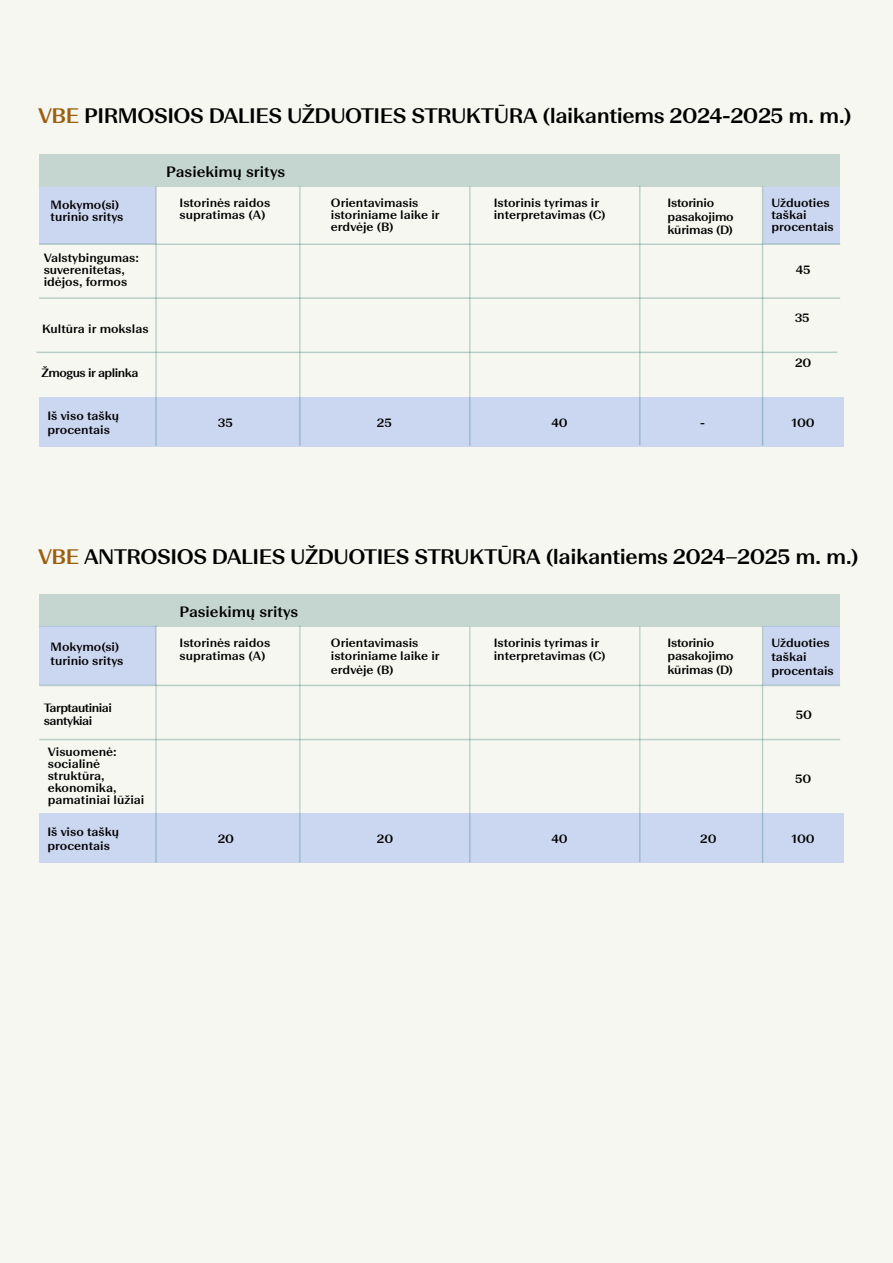
<style>
.page{position:relative;width:893px;height:1263px;background:#f6f7f1}
.page>*{position:absolute;margin:0;border:0;box-sizing:border-box;transform-origin:0 0}
.t1{font:500 21px "Beausite Fit";letter-spacing:-.02em;color:#000}
.t2{font:500 15px "Beausite Fit";color:#000}
.t3{font:500 12px/12px "Beausite Fit";color:#000}
.t4{font:500 12px/13.5px "Beausite Fit";letter-spacing:-.02em;color:#000}
.t5{font:500 12px/13.5px "Beausite Fit";letter-spacing:-.04em;color:#000}
.s1{color:#9a5e0e}
</style>
<div class="page">
<div style="left:39px;top:594px;width:801px;height:32px;background:#c5d6d1"></div>
<div style="left:39px;top:626px;width:116px;height:58px;background:#cbd6f0"></div>
<div style="left:763px;top:626px;width:77px;height:58px;background:#cbd6f0"></div>
<hr style="left:39px;top:739px;width:801px;height:1px;background:#01514e">
<hr style="left:39px;top:685px;width:801px;height:1px;background:#01514e">
<div style="left:39px;top:813px;width:804px;height:50px;background:#cbd6f0"></div>
<hr style="left:299px;top:625px;width:2px;height:238px;background:#01514e">
<hr style="left:155px;top:625px;width:2px;height:238px;background:#01514e">
<hr style="left:469px;top:627px;width:1px;height:236px;background:#01514e">
<hr style="left:639px;top:626px;width:1px;height:236px;background:#01514e">
<hr style="left:762px;top:626px;width:1px;height:237px;background:#01514e">
<div style="left:39px;top:155px;width:801px;height:32px;background:#c5d6d1"></div>
<div style="left:39px;top:187px;width:116px;height:56px;background:#cbd6f0"></div>
<div style="left:763px;top:187px;width:77px;height:56px;background:#cbd6f0"></div>
<hr style="left:39px;top:243px;width:801px;height:2px;background:#01514e">
<hr style="left:39px;top:297px;width:801px;height:2px;background:#01514e">
<hr style="left:36px;top:352px;width:801px;height:1px;background:#01514e">
<div style="left:39px;top:397px;width:804px;height:50px;background:#cbd6f0"></div>
<hr style="left:299px;top:186px;width:2px;height:260px;background:#01514e">
<hr style="left:155px;top:186px;width:2px;height:260px;background:#01514e">
<hr style="left:469px;top:186px;width:1px;height:260px;background:#01514e">
<hr style="left:639px;top:186px;width:1px;height:259px;background:#01514e">
<hr style="left:762px;top:186px;width:1px;height:260px;background:#01514e">
<h1 class="t1" style="left:38px;top:101px;width:815px"><span class="s1">VBE</span> PIRMOSIOS DALIES UŽDUOTIES STRUKTŪRA (laikantiems 2024-2025 m. m.)</h1>
<p class="t2" style="left:166px;top:162px;width:120px">Pasiekimų sritys</p>
<p class="t3" style="left:180px;top:196px;width:92px">Istorinės raidos supratimas (A)</p>
<p class="t3" style="left:331px;top:196px;width:110px">Orientavimasis istoriniame laike ir erdvėje (B)</p>
<p class="t3" style="left:494px;top:196px;width:113px">Istorinis tyrimas ir interpretavimas (C)</p>
<p class="t4" style="left:668px;top:196px;width:68px">Istorinio pasakojimo kūrimas (D)</p>
<p class="t3" style="left:51px;top:198px;width:74px">Mokymo(si) turinio sritys</p>
<p class="t3" style="left:771px;top:196px;width:64px">Užduoties taškai procentais</p>
<p class="t3" style="left:44px;top:251px;width:97px">Valstybingumas: suverenitetas, idėjos, formos</p>
<p class="t3" style="left:42px;top:322px;width:108px">Kultūra ir mokslas</p>
<p class="t5" style="left:41px;top:365px;width:99px">Žmogus ir aplinka</p>
<p class="t3" style="left:796px;top:263px;width:16px">45</p>
<p class="t3" style="left:795px;top:311px;width:17px">35</p>
<p class="t3" style="left:795px;top:356px;width:18px">20</p>
<p class="t3" style="left:47px;top:408px;width:73px;line-height:14.4px">Iš viso taškų procentais</p>
<p class="t3" style="left:218px;top:416px;width:17px">35</p>
<p class="t3" style="left:377px;top:416px;width:16px">25</p>
<p class="t3" style="left:551px;top:416px;width:18px">40</p>
<p class="t3" style="left:700px;top:416px;width:6px">-</p>
<p class="t3" style="left:792px;top:416px;width:25px">100</p>
<h1 class="t1" style="left:38px;top:542px;width:822px"><span class="s1">VBE</span> ANTROSIOS DALIES UŽDUOTIES STRUKTŪRA (laikantiems 2024–2025 m. m.)</h1>
<p class="t2" style="left:179px;top:601px;width:120px">Pasiekimų sritys</p>
<p class="t3" style="left:51px;top:639px;width:74px;line-height:14.4px">Mokymo(si) turinio sritys</p>
<p class="t3" style="left:771px;top:634px;width:64px;line-height:14.4px">Užduoties taškai procentais</p>
<p class="t3" style="left:796px;top:708px;width:18px">50</p>
<p class="t3" style="left:180px;top:635px;width:92px;line-height:13.5px">Istorinės raidos supratimas (A)</p>
<p class="t3" style="left:331px;top:635px;width:110px;line-height:13.5px">Orientavimasis istoriniame laike ir erdvėje (B)</p>
<p class="t3" style="left:494px;top:635px;width:113px;line-height:13.5px">Istorinis tyrimas ir interpretavimas (C)</p>
<p class="t4" style="left:668px;top:635px;width:68px">Istorinio pasakojimo kūrimas (D)</p>
<p class="t5" style="left:44px;top:700px;width:70px">Tarptautiniai santykiai</p>
<p class="t3" style="left:48px;top:745px;width:98px">Visuomenė: socialinė struktūra, ekonomika, pamatiniai lūžiai</p>
<p class="t3" style="left:795px;top:772px;width:18px">50</p>
<p class="t3" style="left:47px;top:824px;width:73px;line-height:14.4px">Iš viso taškų procentais</p>
<p class="t3" style="left:218px;top:832px;width:18px">20</p>
<p class="t3" style="left:377px;top:832px;width:18px">20</p>
<p class="t3" style="left:551px;top:832px;width:18px">40</p>
<p class="t3" style="left:700px;top:832px;width:18px">20</p>
<p class="t3" style="left:792px;top:832px;width:25px">100</p>
</div>
